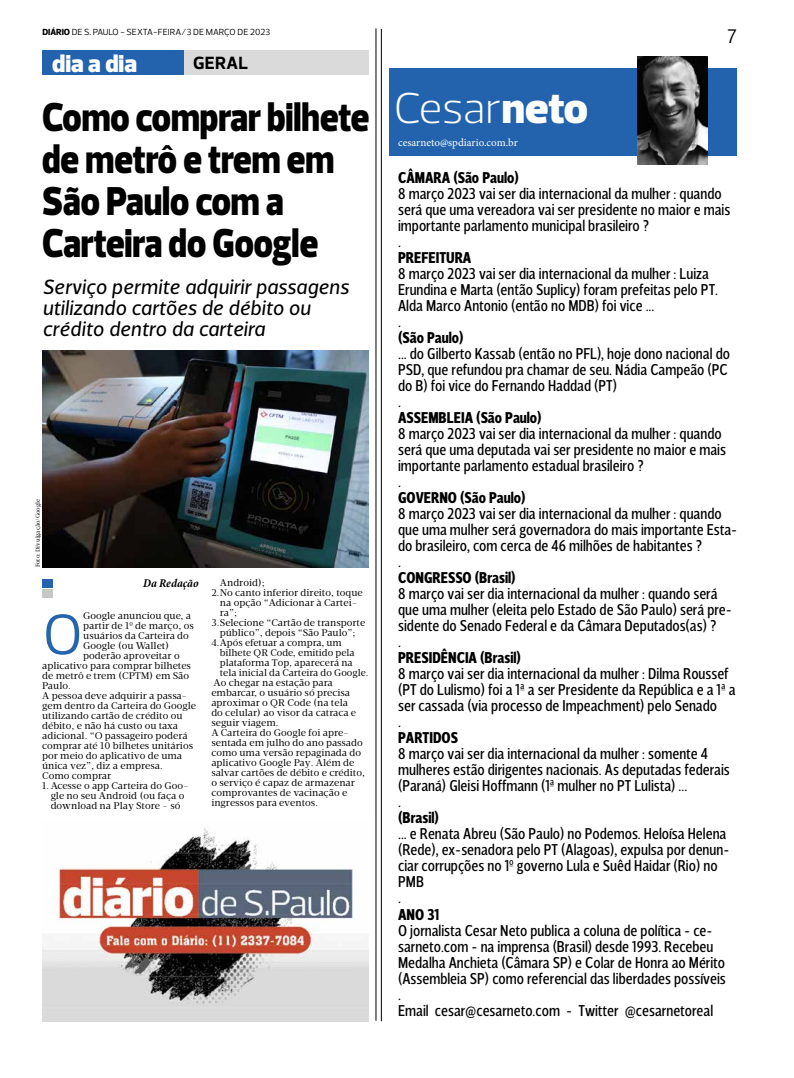
<style>
.page{position:relative;width:794px;height:1078px;background:#fff}
.page>*{position:absolute;margin:0;border:0;box-sizing:border-box;transform-origin:0 0}
.t1{font:58px "Prelo";color:#2565ae}
.t2{font:300 44px "Prelo";color:#fff}
.t3{font:900 41px/42px "Prelo";color:#000;scale:.85 1}
.t4{font:900 25px "Prelo";color:#fff}
.t5{font:italic 21px/21px "Velino Sans";color:#000}
.t6{font:20px "Prelo";color:#000}
.t7{font:700 18px "Prelo";letter-spacing:.015em;color:#000}
.t8{font:16px/16px "Velino Sans Condensed";color:#000;scale:1.05 1}
.t9{font:700 16px "Velino Sans Condensed";color:#000;scale:1.05 1}
.t10{font:italic 700 condensed 12px "Minion Pro";letter-spacing:-.005em;color:#000}
.t11{font:11px "Minion Pro";color:#fff}
.t12{font:10px/10px "Velino Text";color:#000;text-align:center}
.t13{font:9px "Prelo";color:#000}
.t14{font:6px "Velino Text";color:#000}
.s1{font-weight:800}
.s2{font-weight:900}
</style>
<div class="page">
<div style="left:389px;top:68px;width:348px;height:87px;background:#2363ad"></div>
<img style="left:637px;top:56px;width:70px;height:108px">
<hr style="left:381px;top:29px;width:1px;height:991px;background:#000">
<hr style="left:376px;top:28px;width:1px;height:992px;background:#000">
<img style="left:43px;top:828px;width:326px;height:192px">
<div style="left:42px;top:51px;width:141px;height:24px;background:#2363ad"></div>
<div style="left:184px;top:51px;width:185px;height:24px;background:#dadada"></div>
<div style="left:42px;top:589px;width:10px;height:8px;background:#c6c6c6"></div>
<div style="left:42px;top:579px;width:10px;height:8px;background:#2464ae"></div>
<img style="left:43px;top:350px;width:326px;height:218px">
<p class="t13" style="left:43px;top:27px;width:229px"><span class="s1">DIÁRIO</span> DE S. PAULO - SEXTA-FEIRA/3 DE MARÇO DE 2023</p>
<p class="t6" style="left:727px;top:24px;width:11px">7</p>
<h3 class="t4" style="left:52px;top:48px;width:86px">dia a dia</h3>
<p class="t7" style="left:193px;top:52px;width:56px">GERAL</p>
<h3 class="t3" style="left:42px;top:96px;width:386px">Como comprar bilhete de metrô e trem em<br>São Paulo com a<br>Carteira do Google</h3>
<h3 class="t5" style="left:43px;top:276px;width:308px">Serviço permite adquirir passagens utilizando cartões de débito ou crédito dentro da carteira</h3>
<p class="t14" style="left:34px;top:567px;width:70px;rotate:-90deg">Foto: Divulgação/Google</p>
<p class="t10" style="left:143px;top:575px;width:57px">Da Redação</p>
<h1 class="t1" style="left:43px;top:599px;width:42px">O</h1>
<p class="t12" style="left:83px;top:610px;width:109px">Google anunciou que, a</p>
<p class="t12" style="left:83px;top:620px;width:112px">partir de 1º de março, os</p>
<p class="t12" style="left:83px;top:630px;width:107px">usuários da Carteira do</p>
<p class="t12" style="left:83px;top:640px;width:87px">Google (ou Wallet)</p>
<p class="t12" style="left:83px;top:650px;width:98px">poderão aproveitar o</p>
<p class="t12" style="left:42px;top:660px;width:150px">aplicativo para comprar bilhetes</p>
<p class="t12" style="left:42px;top:670px;width:148px">de metrô e trem (CPTM) em São</p>
<p class="t12" style="left:42px;top:680px;width:30px">Paulo.</p>
<p class="t12" style="left:42px;top:690px;width:146px">A pessoa deve adquirir a passa-</p>
<p class="t12" style="left:42px;top:700px;width:155px">gem dentro da Carteira do Google</p>
<p class="t12" style="left:42px;top:710px;width:142px">utilizando cartão de crédito ou</p>
<p class="t12" style="left:42px;top:720px;width:137px">débito, e não há custo ou taxa</p>
<p class="t12" style="left:42px;top:730px;width:147px">adicional. “O passageiro poderá</p>
<p class="t12" style="left:42px;top:740px;width:152px">comprar até 10 bilhetes unitários</p>
<p class="t12" style="left:42px;top:750px;width:141px">por meio do aplicativo de uma</p>
<p class="t12" style="left:42px;top:760px;width:122px">única vez”, diz a empresa.</p>
<p class="t12" style="left:42px;top:770px;width:71px">Como comprar</p>
<p class="t12" style="left:42px;top:780px;width:148px">1. Acesse o app Carteira do Goo&shy;gle no seu Android (ou faça o download na Play Store - só</p>
<p class="t12" style="left:220px;top:577px;width:47px">Android);</p>
<p class="t12" style="left:211px;top:587px;width:153px">2.No canto inferior direito, toque</p>
<p class="t12" style="left:220px;top:597px;width:139px">na opção “Adicionar à Cartei-</p>
<p class="t12" style="left:220px;top:607px;width:19px">ra”;</p>
<p class="t12" style="left:211px;top:617px;width:155px">3.Selecione “Cartão de transporte</p>
<p class="t12" style="left:220px;top:627px;width:137px">público”, depois “São Paulo”;</p>
<p class="t12" style="left:211px;top:637px;width:132px">4.Após efetuar a compra, um</p>
<p class="t12" style="left:220px;top:647px;width:136px">bilhete QR Code, emitido pela</p>
<p class="t12" style="left:220px;top:657px;width:134px">plataforma Top, aparecerá na</p>
<p class="t12" style="left:220px;top:667px;width:150px">tela inicial da Carteira do Google.</p>
<p class="t12" style="left:214px;top:677px;width:121px">Ao chegar na estação para</p>
<p class="t12" style="left:211px;top:687px;width:140px">embarcar, o usuário só precisa</p>
<p class="t12" style="left:211px;top:697px;width:138px">aproximar o QR Code (na tela</p>
<p class="t12" style="left:211px;top:707px;width:146px">do celular) ao visor da catraca e</p>
<p class="t12" style="left:211px;top:717px;width:69px">seguir viagem.</p>
<p class="t12" style="left:211px;top:727px;width:139px">A Carteira do Google foi apre-</p>
<p class="t12" style="left:211px;top:737px;width:153px">sentada em julho do ano passado</p>
<p class="t12" style="left:211px;top:747px;width:151px">como uma versão repaginada do</p>
<p class="t12" style="left:211px;top:757px;width:144px">aplicativo Google Pay. Além de</p>
<p class="t12" style="left:211px;top:767px;width:155px">salvar cartões de débito e crédito,</p>
<p class="t12" style="left:211px;top:777px;width:145px">o serviço é capaz de armazenar</p>
<p class="t12" style="left:211px;top:787px;width:137px">comprovantes de vacinação e</p>
<p class="t12" style="left:211px;top:797px;width:108px">ingressos para eventos.</p>
<h2 class="t2" style="left:394px;top:81px;width:196px">Cesar<span class="s2">neto</span></h2>
<p class="t11" style="left:398px;top:135px;width:121px">cesarneto@spdiario.com.br</p>
<p class="t9" style="left:398px;top:167px;width:116px">CÂMARA (São Paulo)</p>
<p class="t8" style="left:398px;top:186px;width:318px">8 março 2023 vai ser dia internacional da mulher : quando será que uma vereadora vai ser presidente no maior e mais importante parlamento municipal brasileiro ?<br>.</p>
<p class="t9" style="left:398px;top:247px;width:71px">PREFEITURA</p>
<p class="t8" style="left:398px;top:266px;width:306px">8 março 2023 vai ser dia internacional da mulher : Luiza Erundina e Marta (então Suplicy) foram prefeitas pelo PT.<br>Alda Marco Antonio (então no MDB) foi vice ...<br>.</p>
<p class="t9" style="left:398px;top:327px;width:64px">(São Paulo)</p>
<p class="t8" style="left:398px;top:346px;width:317px">... do Gilberto Kassab (então no PFL), hoje dono nacional do PSD, que refundou pra chamar de seu. Nádia Campeão (PC do B) foi vice do Fernando Haddad (PT)<br>.</p>
<p class="t9" style="left:398px;top:407px;width:138px">ASSEMBLEIA (São Paulo)</p>
<p class="t8" style="left:398px;top:426px;width:314px">8 março 2023 vai ser dia internacional da mulher : quando será que uma deputada vai ser presidente no maior e mais importante parlamento estadual brasileiro ?<br>.</p>
<p class="t9" style="left:398px;top:487px;width:123px">GOVERNO (São Paulo)</p>
<p class="t8" style="left:398px;top:506px;width:324px">8 março 2023 vai ser dia internacional da mulher : quando que uma mulher será governadora do mais importante Esta&shy;do brasileiro, com cerca de 46 milhões de habitantes ?<br>.</p>
<p class="t9" style="left:398px;top:567px;width:113px">CONGRESSO (Brasil)</p>
<p class="t8" style="left:398px;top:586px;width:319px">8 março vai ser dia internacional da mulher : quando será que uma mulher (eleita pelo Estado de São Paulo) será pre&shy;sidente do Senado Federal e da Câmara Deputados(as) ?<br>.</p>
<p class="t9" style="left:398px;top:647px;width:119px">PRESIDÊNCIA (Brasil)</p>
<p class="t8" style="left:398px;top:666px;width:323px">8 março vai ser dia internacional da mulher : Dilma Roussef (PT do Lulismo) foi a 1ª a ser Presidente da República e a 1ª a ser cassada (via processo de Impeachment) pelo Senado<br>.</p>
<p class="t9" style="left:398px;top:727px;width:59px">PARTIDOS</p>
<p class="t8" style="left:398px;top:746px;width:317px">8 março vai ser dia internacional da mulher : somente 4 mulheres estão dirigentes nacionais. As deputadas federais (Paraná) Gleisi Hoffmann (1ª mulher no PT Lulista) ...<br>.</p>
<p class="t9" style="left:398px;top:807px;width:40px">(Brasil)</p>
<p class="t8" style="left:398px;top:826px;width:317px">... e Renata Abreu (São Paulo) no Podemos. Heloísa Helena (Rede), ex-senadora pelo PT (Alagoas), expulsa por denun&shy;ciar corrupções no 1º governo Lula e Suêd Haidar (Rio) no PMB<br>.</p>
<p class="t9" style="left:398px;top:903px;width:41px">ANO 31</p>
<p class="t8" style="left:398px;top:922px;width:313px">O jornalista Cesar Neto publica a coluna de política - ce&shy;sarneto.com - na imprensa (Brasil) desde 1993. Recebeu Medalha Anchieta (Câmara SP) e Colar de Honra ao Mérito (Assembleia SP) como referencial das liberdades possíveis .<br>Email cesar@cesarneto.com - Twitter @cesarnetoreal</p>
</div>
